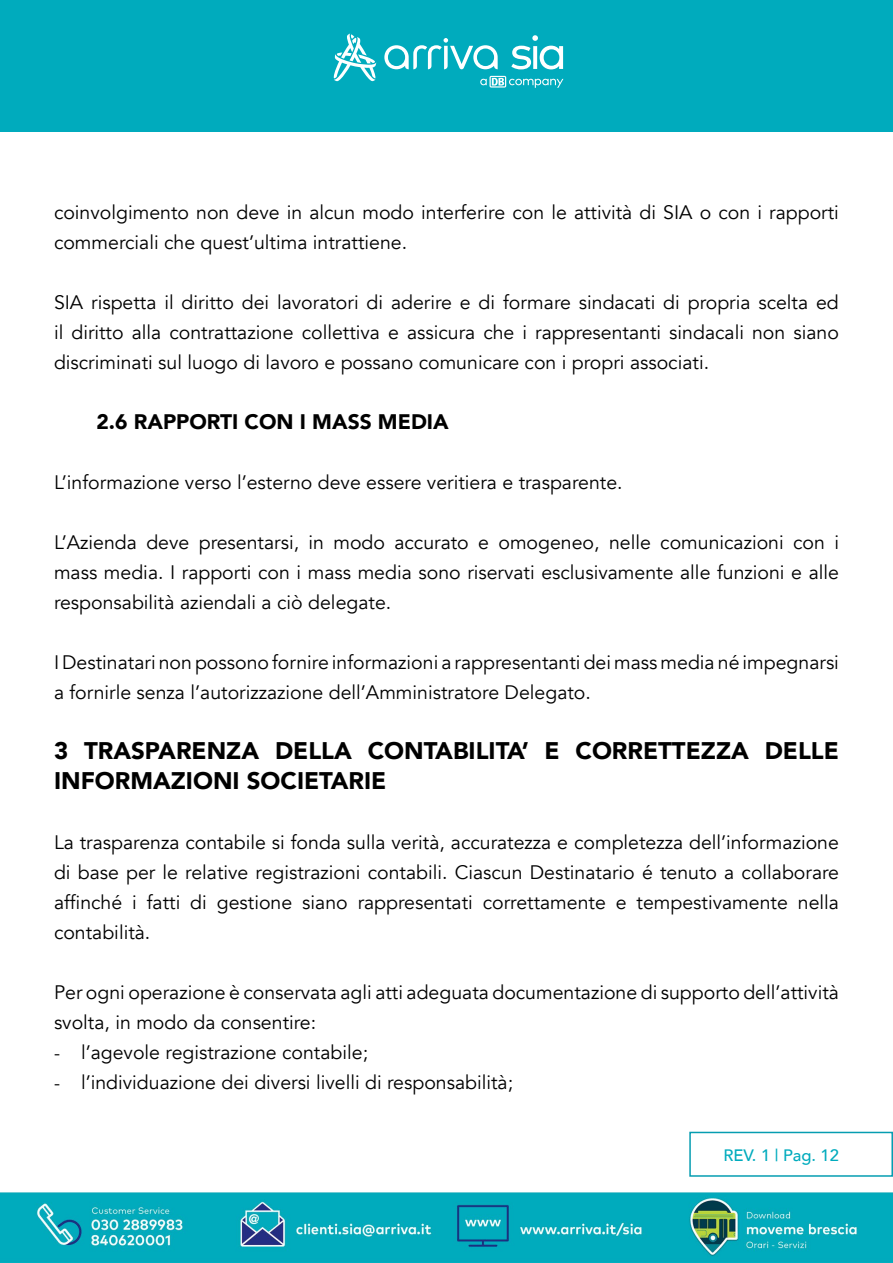
<style>
.page{position:relative;width:893px;height:1263px;background:#fff}
.page>*{position:absolute;margin:0;border:0;box-sizing:border-box;transform-origin:0 0}
.t1{font:900 24px/30px "Avenir";color:#000}
.t2{font:900 21px "Avenir";color:#000}
.t3{font:19.5px/30px "Avenir";color:#000}
.t4{font:500 16.5px "Avenir";color:#00abbd}
.s1{font-size:18px}
</style>
<div class="page">
<div style="left:0;top:0;width:893px;height:132px;background:#00abbd"></div>
<svg style="left:384px;top:38px;width:114px;height:31px"></svg>
<svg style="left:334px;top:33px;width:42px;height:48px"></svg>
<svg style="left:511px;top:35px;width:52px;height:34px"></svg>
<svg style="left:480px;top:76px;width:83px;height:12px"></svg>
<img style="left:0;top:1192px;width:893px;height:71px">
<div style="left:689px;top:1132px;width:204px;height:45px;border:2px solid #069db1"></div>
<p class="t3" style="left:54px;top:198px;width:786px">coinvolgimento non deve in alcun modo interferire con le attività di SIA o con i rapporti commerciali che quest’ultima intrattiene.</p>
<p class="t3" style="left:54px;top:288px;width:786px;text-align:justify">SIA rispetta il diritto dei lavoratori di aderire e di formare sindacati di propria scelta ed il diritto alla contrattazione collettiva e assicura che i rappresentanti sindacali non siano discriminati sul luogo di lavoro e possano comunicare con i propri associati.</p>
<p class="t2" style="left:97px;top:404px;width:354px">2.6 RAPPORTI CON I MASS MEDIA</p>
<p class="t3" style="left:54px;top:468px;width:570px">L’informazione verso l’esterno deve essere veritiera e trasparente.</p>
<p class="t3" style="left:54px;top:528px;width:786px;text-align:justify">L’Azienda deve presentarsi, in modo accurato e omogeneo, nelle comunicazioni con i mass media. I rapporti con i mass media sono riservati esclusivamente alle funzioni e alle responsabilità aziendali a ciò delegate.</p>
<p class="t3" style="left:54px;top:648px;width:786px">I Destinatari non possono fornire informazioni a rappresentanti dei mass media né impegnarsi a fornirle senza l’autorizzazione dell’Amministratore Delegato.</p>
<p class="t1" style="left:54px;top:735px;width:786px">3 TRASPARENZA DELLA CONTABILITA’ E CORRETTEZZA DELLE<br>INFORMAZIONI SOCIETARIE</p>
<p class="t3" style="left:54px;top:828px;width:787px;text-align:justify">La trasparenza contabile si fonda sulla verità, accuratezza e completezza dell’informazione di base per le relative registrazioni contabili. Ciascun Destinatario é tenuto a collaborare affinché i fatti di gestione siano rappresentati correttamente e tempestivamente nella contabilità.</p>
<p class="t3" style="left:54px;top:978px;width:786px">Per ogni operazione è conservata agli atti adeguata documentazione di supporto dell’attività svolta, in modo da consentire:</p>
<p class="t3" style="left:54px;top:1038px;width:316px"><span class="s1">-</span> l’agevole registrazione contabile;</p>
<p class="t3" style="left:54px;top:1068px;width:461px"><span class="s1">-</span> l’individuazione dei diversi livelli di responsabilità;</p>
<p class="t4" style="left:723px;top:1141px;width:117px">REV. 1 | Pag. 12</p>
</div>
